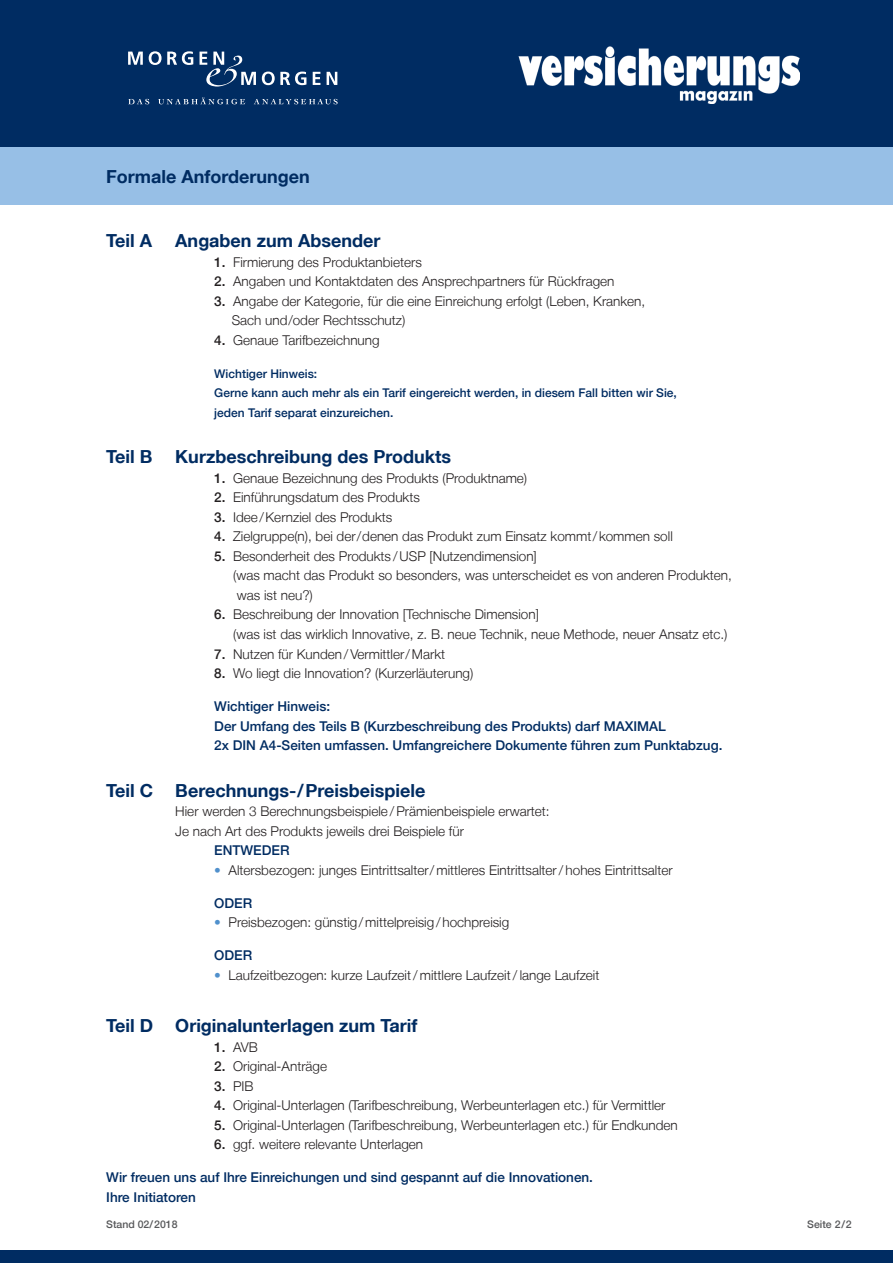
<style>
.page{position:relative;width:893px;height:1263px;background:#fff}
.page>*{position:absolute;margin:0;border:0;box-sizing:border-box;transform-origin:0 0}
.t1{font:700 18px "Helvetica Neue LT";color:#002c62}
.t2{font:300 13.5px "Helvetica Neue LT";color:#231f20}
.t3{font:500 13.5px "Helvetica Neue LT";color:#002c62}
.t4{font:500 12px "Helvetica Neue LT";color:#002c62}
.t5{font:500 10.5px "Helvetica Neue LT";color:#57585a}
.s1{font-weight:500}
.s2{color:#5090cc}
</style>
<div class="page">
<div style="left:0;top:0;width:893px;height:161px;background:#002c62"></div>
<div style="left:0;top:148px;width:893px;height:57px;background:#97bfe6"></div>
<div style="left:0;top:1250px;width:893px;height:13px;background:#002c62"></div>
<svg style="left:128px;top:98px;width:210px;height:6px"></svg>
<svg style="left:128px;top:51px;width:209px;height:36px"></svg>
<img style="left:518px;top:46px;width:281px;height:57px">
<p class="t1" style="left:106px;top:165px;width:205px">Formale Anforderungen</p>
<p class="t1" style="left:106px;top:230px;width:47px">Teil A</p>
<p class="t1" style="left:175px;top:230px;width:207px">Angaben zum Absender</p>
<p class="t2" style="left:214px;top:254px;width:209px"><span class="s1">1.</span> Firmierung des Produktanbieters</p>
<p class="t2" style="left:214px;top:273px;width:402px"><span class="s1">2.</span> Angaben und Kontaktdaten des Ansprechpartners für Rückfragen</p>
<p class="t2" style="left:214px;top:293px;width:432px"><span class="s1">3.</span> Angabe der Kategorie, für die eine Einreichung erfolgt (Leben, Kranken,</p>
<p class="t2" style="left:232px;top:312px;width:175px">Sach und/oder Rechtsschutz)</p>
<p class="t2" style="left:214px;top:332px;width:167px"><span class="s1">4.</span> Genaue Tarifbezeichnung</p>
<p class="t4" style="left:214px;top:366px;width:104px">Wichtiger Hinweis:</p>
<p class="t4" style="left:214px;top:386px;width:464px">Gerne kann auch mehr als ein Tarif eingereicht werden, in diesem Fall bitten wir Sie,</p>
<p class="t4" style="left:214px;top:405px;width:181px">jeden Tarif separat einzureichen.</p>
<p class="t1" style="left:106px;top:446px;width:48px">Teil B</p>
<p class="t1" style="left:175px;top:446px;width:277px">Kurzbeschreibung des Produkts</p>
<p class="t2" style="left:214px;top:470px;width:314px"><span class="s1">1.</span> Genaue Bezeichnung des Produkts (Produktname)</p>
<p class="t2" style="left:214px;top:489px;width:207px"><span class="s1">2.</span> Einführungsdatum des Produkts</p>
<p class="t2" style="left:214px;top:509px;width:180px"><span class="s1">3.</span> Idee/Kernziel des Produkts</p>
<p class="t2" style="left:214px;top:528px;width:460px"><span class="s1">4.</span> Zielgruppe(n), bei der/denen das Produkt zum Einsatz kommt/kommen soll</p>
<p class="t2" style="left:214px;top:548px;width:324px"><span class="s1">5.</span> Besonderheit des Produkts / USP [Nutzendimension]</p>
<p class="t2" style="left:233px;top:567px;width:500px">(was macht das Produkt so besonders, was unterscheidet es von anderen Produkten,</p>
<p class="t2" style="left:237px;top:587px;width:78px">was ist neu?)</p>
<p class="t2" style="left:214px;top:606px;width:326px"><span class="s1">6.</span> Beschreibung der Innovation [Technische Dimension]</p>
<p class="t2" style="left:233px;top:626px;width:496px">(was ist das wirklich Innovative, z. B. neue Technik, neue Methode, neuer Ansatz etc.)</p>
<p class="t2" style="left:214px;top:645px;width:232px"><span class="s1">7.</span> Nutzen für Kunden/ Vermittler/ Markt</p>
<p class="t2" style="left:214px;top:665px;width:261px"><span class="s1">8.</span> Wo liegt die Innovation? (Kurzerläuterung)</p>
<p class="t3" style="left:214px;top:698px;width:117px">Wichtiger Hinweis:</p>
<p class="t3" style="left:214px;top:718px;width:453px">Der Umfang des Teils B (Kurzbeschreibung des Produkts) darf MAXIMAL</p>
<p class="t3" style="left:214px;top:737px;width:510px">2x DIN A4-Seiten umfassen. Umfangreichere Dokumente führen zum Punktabzug.</p>
<p class="t1" style="left:106px;top:779px;width:321px">Teil C Berechnungs-/Preisbeispiele</p>
<p class="t2" style="left:175px;top:803px;width:376px">Hier werden 3 Berechnungsbeispiele / Prämienbeispiele erwartet:</p>
<p class="t2" style="left:175px;top:822px;width:290px">Je nach Art des Produkts jeweils drei Beispiele für</p>
<p class="t3" style="left:214px;top:842px;width:77px">ENTWEDER</p>
<p class="t2" style="left:214px;top:861px;width:460px"><span class="s2">•</span> Altersbezogen: junges Eintrittsalter / mittleres Eintrittsalter / hohes Eintrittsalter</p>
<p class="t3" style="left:214px;top:895px;width:40px">ODER</p>
<p class="t2" style="left:214px;top:914px;width:296px"><span class="s2">•</span> Preisbezogen: günstig / mittelpreisig / hochpreisig</p>
<p class="t3" style="left:214px;top:947px;width:40px">ODER</p>
<p class="t2" style="left:214px;top:966px;width:387px"><span class="s2">•</span> Laufzeitbezogen: kurze Laufzeit / mittlere Laufzeit / lange Laufzeit</p>
<p class="t1" style="left:106px;top:1014px;width:313px">Teil D Originalunterlagen zum Tarif</p>
<p class="t2" style="left:214px;top:1038px;width:45px"><span class="s1">1.</span> AVB</p>
<p class="t2" style="left:214px;top:1058px;width:114px"><span class="s1">2.</span> Original-Anträge</p>
<p class="t2" style="left:214px;top:1077px;width:41px"><span class="s1">3.</span> PIB</p>
<p class="t2" style="left:214px;top:1097px;width:453px"><span class="s1">4.</span> Original-Unterlagen (Tarifbeschreibung, Werbeunterlagen etc.) für Vermittler</p>
<p class="t2" style="left:214px;top:1116px;width:465px"><span class="s1">5.</span> Original-Unterlagen (Tarifbeschreibung, Werbeunterlagen etc.) für Endkunden</p>
<p class="t2" style="left:214px;top:1136px;width:210px"><span class="s1">6.</span> ggf. weitere relevante Unterlagen</p>
<p class="t3" style="left:106px;top:1169px;width:488px">Wir freuen uns auf Ihre Einreichungen und sind gespannt auf die Innovationen.</p>
<p class="t3" style="left:106px;top:1189px;width:91px">Ihre Initiatoren</p>
<p class="t5" style="left:106px;top:1218px;width:73px">Stand 02/2018</p>
<p class="t5" style="left:807px;top:1218px;width:46px">Seite 2/2</p>
</div>
